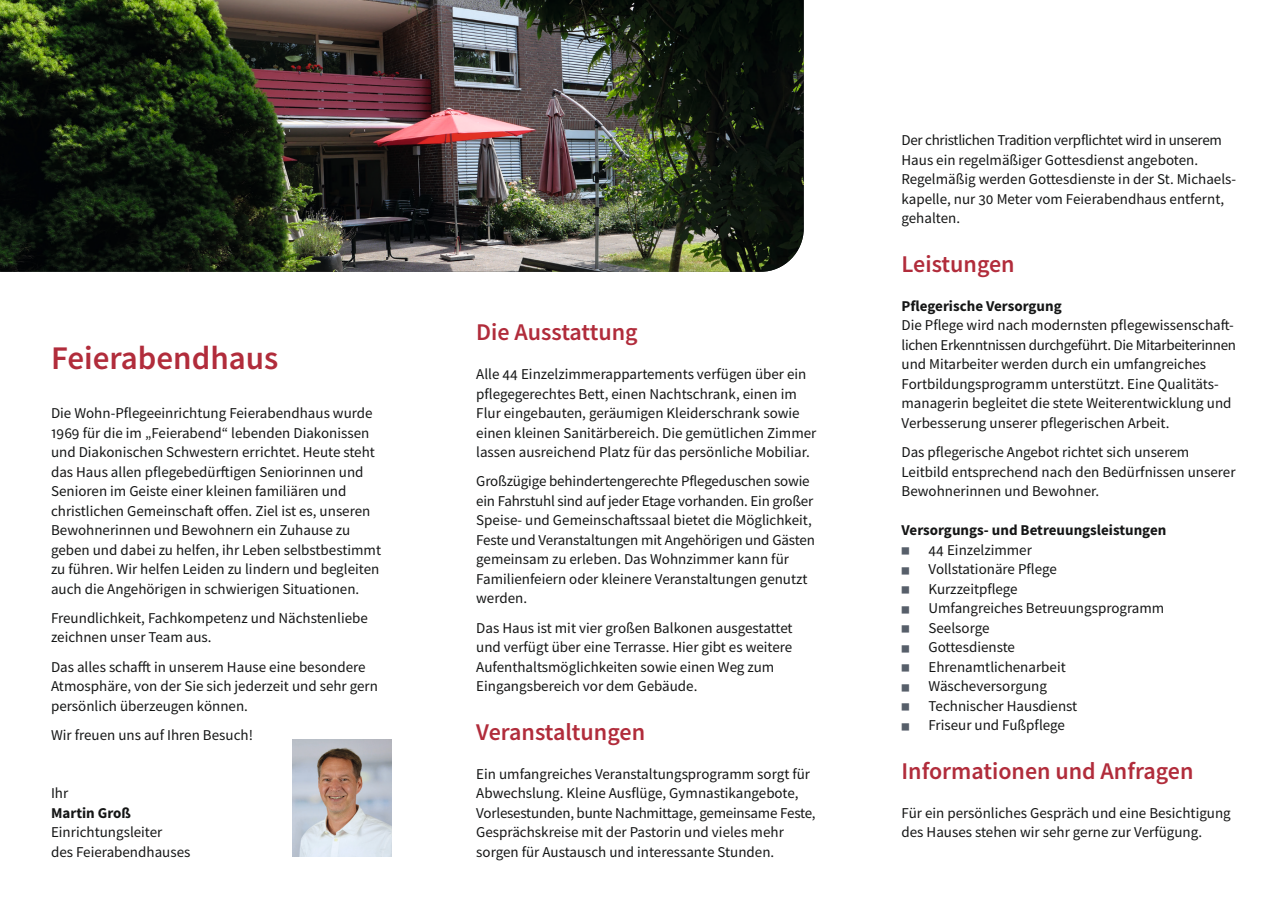
<style>
.page{position:relative;width:1280px;height:910px;background:#fff}
.page>*{position:absolute;margin:0;border:0;box-sizing:border-box;transform-origin:0 0}
.t1{font:600 33px "Source Sans Pro";color:#b12c3b}
.t2{font:600 24px "Source Sans Pro";color:#b12c3b}
.t3{font:15px/19.5px "Source Sans Pro";color:#151616}
.t4{font:700 15px "Source Sans Pro";color:#151616}
.s1{font-size:9px;color:#575f6a}
</style>
<div class="page">
<img style="left:292px;top:740px;width:99px;height:117px">
<img style="left:0;top:0;width:804px;height:272px">
<h1 class="t1" style="left:51px;top:337px;width:229px">Feierabendhaus</h1>
<p class="t3" style="left:51px;top:403px;width:332px">Die Wohn-Pflegeeinrichtung Feierabendhaus wurde 1969 für die im „Feierabend“ lebenden Diakonissen und Diakonischen Schwestern errichtet. Heute steht das Haus allen pflegebedürftigen Seniorinnen und Senioren im Geiste einer kleinen familiären und christlichen Gemeinschaft offen. Ziel ist es, unseren Bewohnerinnen und Bewohnern ein Zuhause zu geben und dabei zu helfen, ihr Leben selbstbestimmt zu führen. Wir helfen Leiden zu lindern und begleiten auch die Angehörigen in schwierigen Situationen.</p>
<p class="t3" style="left:51px;top:608px;width:318px">Freundlichkeit, Fachkompetenz und Nächstenliebe zeichnen unser Team aus.</p>
<p class="t3" style="left:51px;top:657px;width:328px">Das alles schafft in unserem Hause eine besondere<br>Atmosphäre, von der Sie sich jederzeit und sehr gern persönlich überzeugen können.</p>
<p class="t3" style="left:51px;top:725px;width:203px">Wir freuen uns auf Ihren Besuch!</p>
<p class="t3" style="left:51px;top:783px;width:19px">Ihr</p>
<p class="t4" style="left:51px;top:803px;width:81px">Martin Groß</p>
<p class="t3" style="left:51px;top:822px;width:141px">Einrichtungsleiter<br>des Feierabendhauses</p>
<h2 class="t2" style="left:476px;top:316px;width:163px">Die Ausstattung</h2>
<p class="t3" style="left:476px;top:364px;width:342px">Alle 44 Einzelzimmerappartements verfügen über ein pflegegerechtes Bett, einen Nachtschrank, einen im Flur eingebauten, geräumigen Kleiderschrank sowie einen kleinen Sanitärbereich. Die gemütlichen Zimmer lassen ausreichend Platz für das persönliche Mobiliar.</p>
<p class="t3" style="left:476px;top:471px;width:340px">Großzügige behindertengerechte Pflegeduschen sowie ein Fahrstuhl sind auf jeder Etage vorhanden. Ein großer Speise- und Gemeinschaftssaal bietet die Möglichkeit, Feste und Veranstaltungen mit Angehörigen und Gästen gemeinsam zu erleben. Das Wohnzimmer kann für Familienfeiern oder kleinere Veranstaltungen genutzt werden.</p>
<p class="t3" style="left:476px;top:618px;width:318px">Das Haus ist mit vier großen Balkonen ausgestattet und verfügt über eine Terrasse. Hier gibt es weitere Aufenthaltsmöglichkeiten sowie einen Weg zum Eingangsbereich vor dem Gebäude.</p>
<h2 class="t2" style="left:476px;top:716px;width:170px">Veranstaltungen</h2>
<p class="t3" style="left:476px;top:764px;width:341px">Ein umfangreiches Veranstaltungsprogramm sorgt für Abwechslung. Kleine Ausflüge, Gymnastikangebote, Vorlesestunden, bunte Nachmittage, gemeinsame Feste, Gesprächskreise mit der Pastorin und vieles mehr sorgen für Austausch und interessante Stunden.</p>
<p class="t3" style="left:901px;top:130px;width:336px">Der christlichen Tradition verpflichtet wird in unserem Haus ein regelmäßiger Gottesdienst angeboten.<br>Regelmäßig werden Gottesdienste in der St. Michaels&shy;kapelle, nur 30 Meter vom Feierabendhaus entfernt, gehalten.</p>
<h2 class="t2" style="left:901px;top:248px;width:115px">Leistungen</h2>
<p class="t4" style="left:901px;top:296px;width:162px">Pflegerische Versorgung</p>
<p class="t3" style="left:901px;top:315px;width:336px">Die Pflege wird nach modernsten pflegewissenschaft&shy;lichen Erkenntnissen durchgeführt. Die Mitarbeiterinnen und Mitarbeiter werden durch ein umfangreiches Fortbildungsprogramm unterstützt. Eine Qualitäts&shy;managerin begleitet die stete Weiterentwicklung und Verbesserung unserer pflegerischen Arbeit.</p>
<p class="t3" style="left:901px;top:442px;width:336px">Das pflegerische Angebot richtet sich unserem<br>Leitbild entsprechend nach den Bedürfnissen unserer<br>Bewohnerinnen und Bewohner.</p>
<p class="t4" style="left:901px;top:520px;width:266px">Versorgungs- und Betreuungsleistungen</p>
<p class="t3" style="left:901px;top:540px;width:132px"><span class="s1">■</span> 44 Einzelzimmer</p>
<p class="t3" style="left:901px;top:559px;width:157px"><span class="s1">■</span> Vollstationäre Pflege</p>
<p class="t3" style="left:901px;top:579px;width:118px"><span class="s1">■</span> Kurzzeitpflege</p>
<p class="t3" style="left:901px;top:598px;width:264px"><span class="s1">■</span> Umfangreiches Betreuungsprogramm</p>
<p class="t3" style="left:901px;top:618px;width:89px"><span class="s1">■</span> Seelsorge</p>
<p class="t3" style="left:901px;top:637px;width:115px"><span class="s1">■</span> Gottesdienste</p>
<p class="t3" style="left:901px;top:657px;width:166px"><span class="s1">■</span> Ehrenamtlichenarbeit</p>
<p class="t3" style="left:901px;top:676px;width:147px"><span class="s1">■</span> Wäscheversorgung</p>
<p class="t3" style="left:901px;top:696px;width:177px"><span class="s1">■</span> Technischer Hausdienst</p>
<p class="t3" style="left:901px;top:715px;width:165px"><span class="s1">■</span> Friseur und Fußpflege</p>
<h2 class="t2" style="left:901px;top:755px;width:293px">Informationen und Anfragen</h2>
<p class="t3" style="left:901px;top:803px;width:331px">Für ein persönliches Gespräch und eine Besichtigung des Hauses stehen wir sehr gerne zur Verfügung.</p>
</div>
